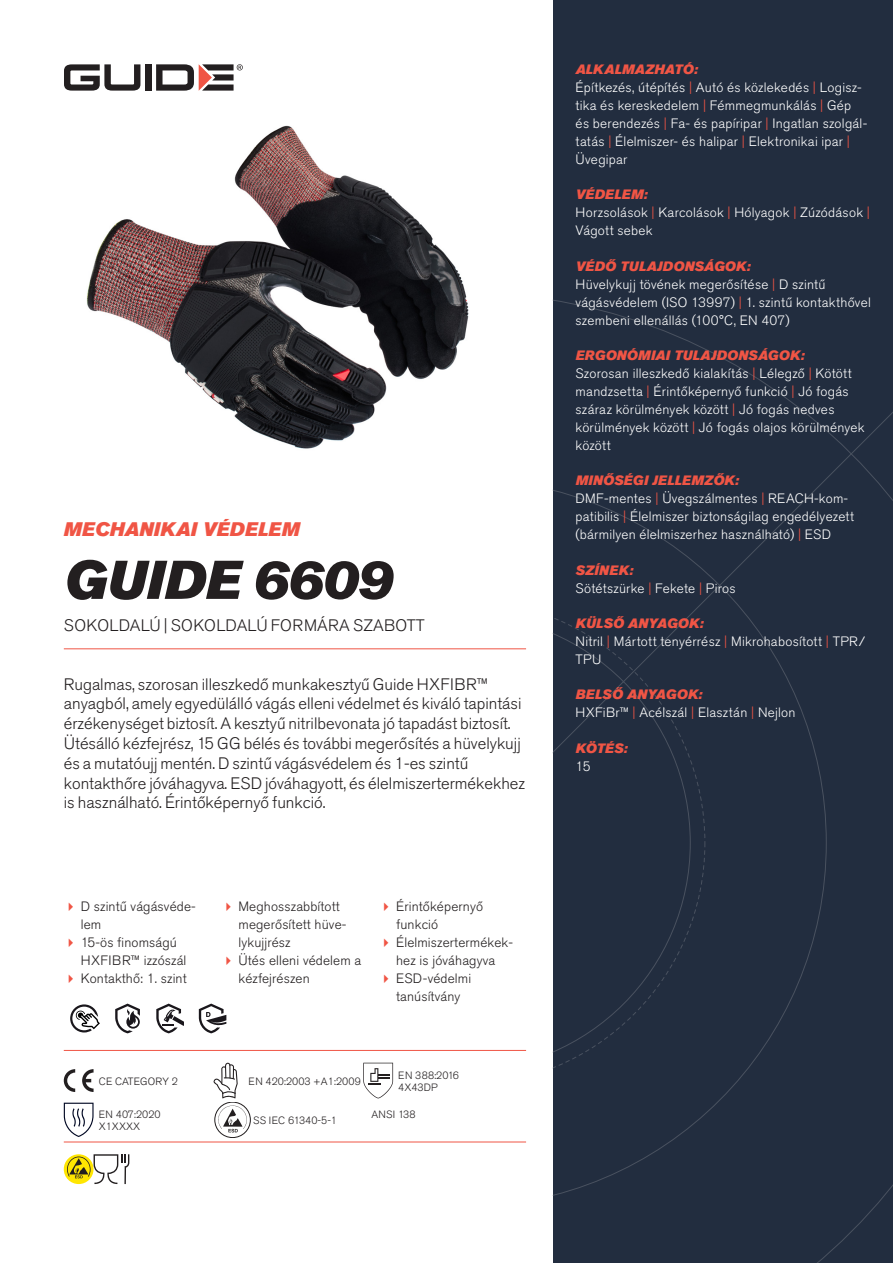
<style>
.page{position:relative;width:893px;height:1263px;background:#fff}
.page>*{position:absolute;margin:0;border:0;box-sizing:border-box;transform-origin:0 0}
.Rubrik{font:italic 54px "Akzidenz Grotesk Pro Super";color:#231f20}
.Överrubrik{font:italic 19.5px "Akzidenz Grotesk Pro Super";letter-spacing:.005em;color:#f05545}
.Ingress{font:300 16.5px/19.8px "Akzidenz Grotesk Pro";color:#231f20}
.Product_-_AltSegment{font:300 16.5px "Akzidenz Grotesk Pro";letter-spacing:.01em;color:#231f20}
.Produkt_-_Brödtext{font:300 13.5px/18px "Akzidenz Grotesk Pro";letter-spacing:.02em;color:#fff}
.t1{font:300 13.5px/18px "Akzidenz Grotesk Pro";letter-spacing:.01em;color:#231f20}
.Produkt_-_Namn{font:italic 13.5px "Akzidenz Grotesk Pro Super";letter-spacing:.015em;color:#f05545}
.t2{font:300 10.5px "Akzidenz Grotesk Pro";letter-spacing:.005em;color:#231f20}
.s1{color:#f05545}
</style>
<div class="page">
<div style="left:145px;top:64px;width:7px;height:27px;background:#231f20"></div>
<svg style="left:156px;top:64px;width:87px;height:27px"></svg>
<svg style="left:64px;top:64px;width:76px;height:27px"></svg>
<div style="left:553px;top:0;width:340px;height:1263px;background:#222d3f"></div>
<svg style="left:553px;top:300px;width:340px;height:963px"></svg>
<hr style="left:64px;top:1050px;width:462px;height:1px;background:#f05545">
<hr style="left:64px;top:1142px;width:462px;height:1px;background:#f05545">
<svg style="left:70px;top:1004px;width:30px;height:28px"></svg>
<svg style="left:115px;top:1003px;width:25px;height:30px"></svg>
<svg style="left:156px;top:1003px;width:28px;height:30px"></svg>
<svg style="left:199px;top:1003px;width:27px;height:30px"></svg>
<svg style="left:64px;top:1069px;width:11px;height:23px"></svg>
<svg style="left:82px;top:1069px;width:12px;height:23px"></svg>
<svg style="left:214px;top:1063px;width:24px;height:35px"></svg>
<svg style="left:363px;top:1063px;width:30px;height:35px"></svg>
<svg style="left:64px;top:1103px;width:30px;height:34px"></svg>
<div style="left:215px;top:1102px;width:35px;height:36px;border:1px solid #231f20;border-radius:50%"></div>
<svg style="left:217px;top:1105px;width:30px;height:27px"></svg>
<div style="left:64px;top:1154px;width:30px;height:30px;background:#ffe601;border-radius:50%"></div>
<svg style="left:67px;top:1154px;width:62px;height:30px"></svg>
<img style="left:86px;top:125px;width:383px;height:324px">
<hr style="left:64px;top:648px;width:462px;height:1px;background:#f05545">
<p class="Överrubrik" style="left:64px;top:517px;width:237px">MECHANIKAI VÉDELEM</p>
<p class="Rubrik" style="left:64px;top:545px;width:330px">GUIDE 6609</p>
<p class="Product_-_AltSegment" style="left:64px;top:615px;width:362px">SOKOLDALÚ | SOKOLDALÚ FORMÁRA SZABOTT</p>
<p class="Ingress" style="left:64px;top:674px;width:463px">Rugalmas, szorosan illeszkedő munkakesztyű Guide HXFIBR™ anyagból, amely egyedülálló vágás elleni védelmet és kiváló tapintási érzékenységet biztosít. A kesztyű nitrilbevonata jó tapadást biztosít.<br>Ütésálló kézfejrész, 15 GG bélés és további megerősítés a hüvelykujj és a mutatóujj mentén. D szintű vágásvédelem és 1-es szintű kontakthőre jóváhagyva. ESD jóváhagyott, és élelmiszertermékekhez is használható. Érintőképernyő funkció.</p>
<p class="t1" style="left:81px;top:897px;width:116px">D szintű vágásvéde&shy;lem</p>
<p class="t1" style="left:81px;top:933px;width:107px">15-ös finomságú<br>HXFIBR™ izzószál</p>
<p class="t1" style="left:81px;top:969px;width:107px">Kontakthő: 1. szint</p>
<p class="t1" style="left:238px;top:897px;width:110px">Meghosszabbított megerősített hüve&shy;lykujjrész</p>
<p class="t1" style="left:238px;top:951px;width:124px">Ütés elleni védelem a kézfejrészen</p>
<p class="t1" style="left:396px;top:897px;width:88px">Érintőképernyő funkció</p>
<p class="t1" style="left:396px;top:933px;width:119px">Élelmiszertermékek&shy;hez is jóváhagyva</p>
<p class="t1" style="left:396px;top:969px;width:77px">ESD-védelmi tanúsítvány</p>
<p class="t2" style="left:99px;top:1074px;width:81px">CE CATEGORY 2</p>
<p class="t2" style="left:248px;top:1074px;width:114px">EN 420:2003 +A1:2009</p>
<p class="t2" style="left:99px;top:1107px;width:63px">EN 407:2020</p>
<p class="t2" style="left:99px;top:1119px;width:43px">X1XXXX</p>
<p class="t2" style="left:253px;top:1113px;width:85px">SS IEC 61340-5-1</p>
<p class="t2" style="left:398px;top:1068px;width:62px">EN 388:2016</p>
<p class="t2" style="left:398px;top:1080px;width:41px">4X43DP</p>
<p class="t2" style="left:372px;top:1107px;width:46px">ANSI 138</p>
<p class="Produkt_-_Namn" style="left:576px;top:60px;width:124px">ALKALMAZHATÓ:</p>
<p class="Produkt_-_Brödtext" style="left:576px;top:78px;width:293px">Építkezés, útépítés <span class="s1">|</span> Autó és közlekedés <span class="s1">|</span> Logisz&shy;tika és kereskedelem <span class="s1">|</span> Fémmegmunkálás <span class="s1">|</span> Gép és berendezés <span class="s1">|</span> Fa- és papíripar <span class="s1">|</span> Ingatlan szolgál&shy;tatás <span class="s1">|</span> Élelmiszer- és halipar <span class="s1">|</span> Elektronikai ipar <span class="s1">| </span>Üvegipar</p>
<p class="Produkt_-_Namn" style="left:576px;top:186px;width:73px">VÉDELEM:</p>
<p class="Produkt_-_Brödtext" style="left:576px;top:204px;width:296px">Horzsolások <span class="s1">|</span> Karcolások <span class="s1">|</span> Hólyagok <span class="s1">|</span> Zúzódások <span class="s1">|<br></span>Vágott sebek</p>
<p class="Produkt_-_Namn" style="left:576px;top:257px;width:176px">VÉDŐ TULAJDONSÁGOK:</p>
<p class="Produkt_-_Brödtext" style="left:576px;top:275px;width:297px">Hüvelykujj tövének megerősítése <span class="s1">|</span> D szintű vágásvédelem (ISO 13997) <span class="s1">|</span> 1. szintű kontakthővel szembeni ellenállás (100°C, EN 407)</p>
<p class="Produkt_-_Namn" style="left:576px;top:346px;width:230px">ERGONÓMIAI TULAJDONSÁGOK:</p>
<p class="Produkt_-_Brödtext" style="left:576px;top:364px;width:291px">Szorosan illeszkedő kialakítás <span class="s1">|</span> Lélegző <span class="s1">|</span> Kötött mandzsetta <span class="s1">|</span> Érintőképernyő funkció <span class="s1">|</span> Jó fogás száraz körülmények között <span class="s1">|</span> Jó fogás nedves körülmények között <span class="s1">|</span> Jó fogás olajos körülmények között</p>
<p class="Produkt_-_Namn" style="left:576px;top:472px;width:165px">MINŐSÉGI JELLEMZŐK:</p>
<p class="Produkt_-_Brödtext" style="left:576px;top:490px;width:280px">DMF-mentes <span class="s1">|</span> Üvegszálmentes <span class="s1">|</span> REACH-kom&shy;patibilis <span class="s1">|</span> Élelmiszer biztonságilag engedélyezett (bármilyen élelmiszerhez használható) <span class="s1">|</span> ESD</p>
<p class="Produkt_-_Namn" style="left:576px;top:561px;width:59px">SZÍNEK:</p>
<p class="Produkt_-_Brödtext" style="left:576px;top:579px;width:161px">Sötétszürke <span class="s1">|</span> Fekete <span class="s1">|</span> Piros</p>
<p class="Produkt_-_Namn" style="left:576px;top:614px;width:129px">KÜLSŐ ANYAGOK:</p>
<p class="Produkt_-_Brödtext" style="left:576px;top:632px;width:291px">Nitril <span class="s1">|</span> Mártott tenyérrész <span class="s1">|</span> Mikrohabosított <span class="s1">|</span> TPR/<br>TPU</p>
<p class="Produkt_-_Namn" style="left:576px;top:686px;width:128px">BELSŐ ANYAGOK:</p>
<p class="Produkt_-_Brödtext" style="left:576px;top:704px;width:221px">HXFiBr™ <span class="s1">|</span> Acélszál <span class="s1">|</span> Elasztán <span class="s1">|</span> Nejlon</p>
<p class="Produkt_-_Namn" style="left:576px;top:739px;width:53px">KÖTÉS:</p>
<p class="Produkt_-_Brödtext" style="left:576px;top:757px;width:17px">15</p>
</div>
